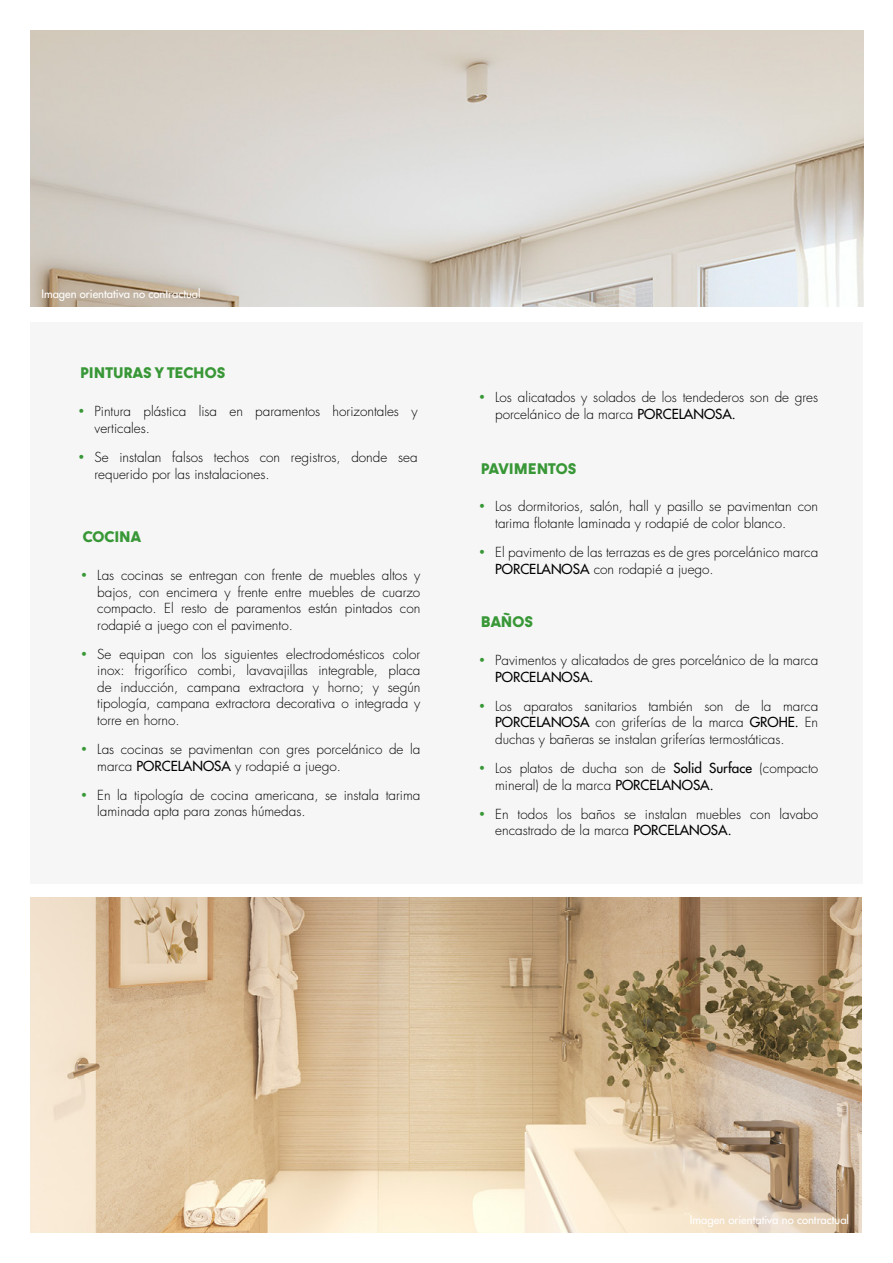
<style>
.page{position:relative;width:893px;height:1263px;background:#fff}
.page>*{position:absolute;margin:0;border:0;box-sizing:border-box;transform-origin:0 0}
.t1{font:900 15px "Dystopian";color:#389736}
.t2{font:300 13.5px/16.5px "Futura Std";color:#000}
.t3{font:500 11.25px "Futura Std";color:#fff}
.s1{font-family:"Futura BT";color:#389736}
.s2{font-weight:500}
</style>
<div class="page">
<div style="left:30px;top:322px;width:833px;height:561px;background:#f6f6f6"></div>
<img style="left:31px;top:30px;width:832px;height:276px">
<img style="left:30px;top:897px;width:831px;height:336px">
<p class="t3" style="left:41px;top:286px;width:161px">Imagen orientativa no contractual</p>
<p class="t1" style="left:80px;top:363px;width:147px">PINTURAS Y TECHOS</p>
<p class="t2" style="left:95px;top:404px;width:325px;text-indent:-17px"><span class="s1">•</span> Pintura plástica lisa en paramentos horizontales y verticales.</p>
<p class="t2" style="left:95px;top:449px;width:325px;text-indent:-17px"><span class="s1">•</span> Se instalan falsos techos con registros, donde sea requerido por las instalaciones.</p>
<p class="t1" style="left:83px;top:527px;width:60px">COCINA</p>
<p class="t2" style="left:97px;top:567px;width:325px;text-align:justify;text-indent:-17px"><span class="s1">•</span> Las cocinas se entregan con frente de muebles altos y bajos, con encimera y frente entre muebles de cuarzo compacto. El resto de paramentos están pintados con rodapié a juego con el pavimento.</p>
<p class="t2" style="left:97px;top:646px;width:325px;text-align:justify;text-indent:-17px"><span class="s1">•</span> Se equipan con los siguientes electrodomésticos color inox: frigorífico combi, lavavajillas integrable, placa de inducción, campana extractora y horno; y según tipología, campana extractora decorativa o integrada y torre en horno.</p>
<p class="t2" style="left:97px;top:741px;width:325px;text-indent:-17px"><span class="s1">•</span> Las cocinas se pavimentan con gres porcelánico de la marca <span class="s2">PORCELANOSA</span> y rodapié a juego.</p>
<p class="t2" style="left:97px;top:787px;width:325px;text-indent:-17px"><span class="s1">•</span> En la tipología de cocina americana, se instala tarima laminada apta para zonas húmedas.</p>
<p class="t2" style="left:495px;top:390px;width:325px;text-indent:-17px"><span class="s1">•</span> Los alicatados y solados de los tendederos son de gres porcelánico de la marca <span class="s2">PORCELANOSA.</span></p>
<p class="t1" style="left:481px;top:458px;width:97px">PAVIMENTOS</p>
<p class="t2" style="left:495px;top:499px;width:325px;text-indent:-17px"><span class="s1">•</span> Los dormitorios, salón, hall y pasillo se pavimentan con tarima flotante laminada y rodapié de color blanco.</p>
<p class="t2" style="left:495px;top:544px;width:325px;text-indent:-17px"><span class="s1">•</span> El pavimento de las terrazas es de gres porcelánico marca<br><span class="s2">PORCELANOSA</span> con rodapié a juego.</p>
<p class="t1" style="left:481px;top:612px;width:54px">BAÑOS</p>
<p class="t2" style="left:495px;top:652px;width:325px;text-indent:-17px"><span class="s1">•</span> Pavimentos y alicatados de gres porcelánico de la marca<br><span class="s2">PORCELANOSA.</span></p>
<p class="t2" style="left:495px;top:698px;width:325px;text-align:justify;text-indent:-17px"><span class="s1">•</span> Los aparatos sanitarios también son de la marca <span class="s2">PORCELANOSA</span> con griferías de la marca <span class="s2">GROHE.</span> En duchas y bañeras se instalan griferías termostáticas.</p>
<p class="t2" style="left:495px;top:760px;width:325px;text-indent:-17px"><span class="s1">•</span> Los platos de ducha son de <span class="s2">Solid Surface</span> (compacto mineral) de la marca <span class="s2">PORCELANOSA.</span></p>
<p class="t2" style="left:495px;top:806px;width:325px;text-indent:-17px"><span class="s1">•</span> En todos los baños se instalan muebles con lavabo encastrado de la marca <span class="s2">PORCELANOSA.</span></p>
<p class="t3" style="left:690px;top:1213px;width:161px">Imagen orientativa no contractual</p>
</div>
